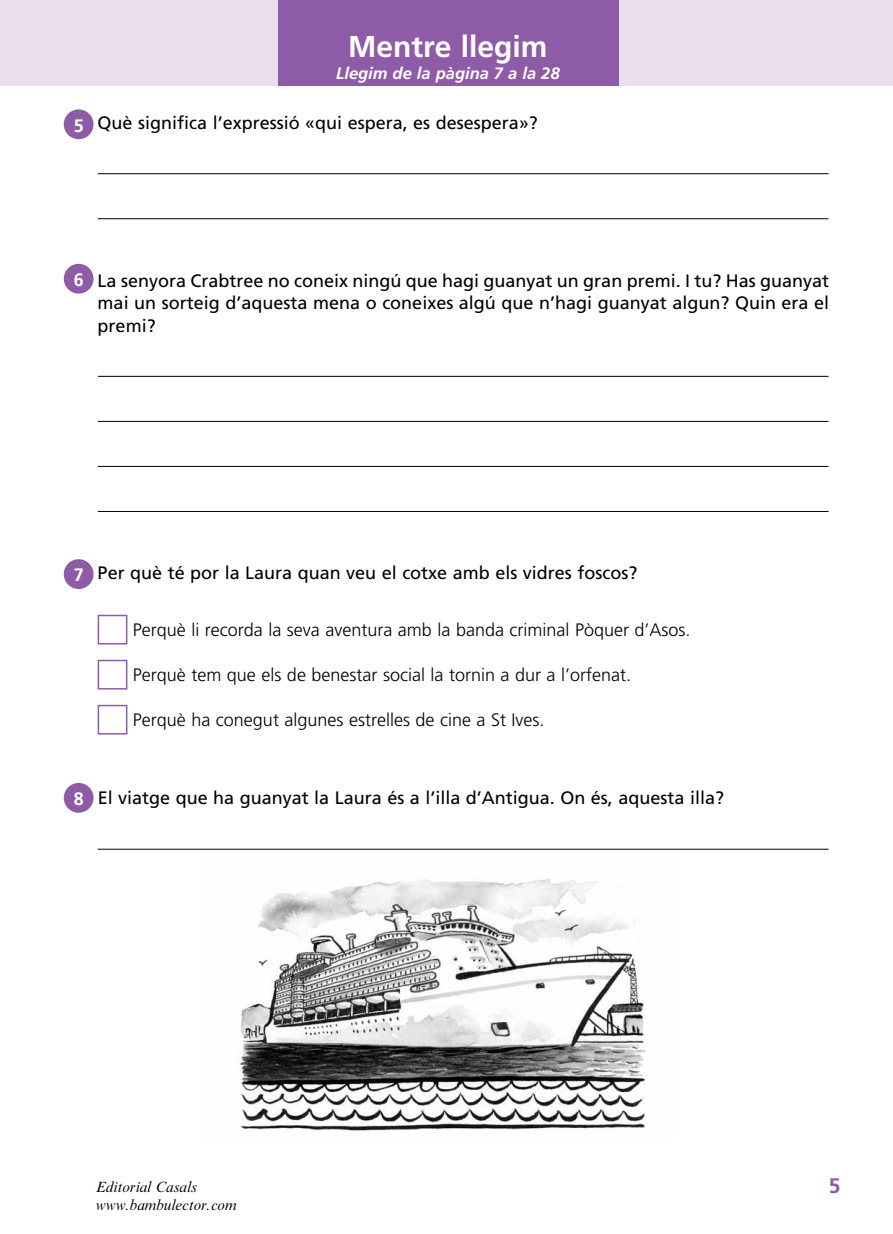
<style>
.page{position:relative;width:893px;height:1234px;background:#fff}
.page>*{position:absolute;margin:0;border:0;box-sizing:border-box;transform-origin:0 0}
.t1{font:700 30px "Frutiger";color:#fff}
.t2{font:700 21px "Frutiger";color:#8e5ba6}
.t3{font:18px/22.5px "Frutiger LT Std";color:#000;text-align:justify}
.t4{font:300 18px "Frutiger LT Std";color:#000}
.t5{font:700 18px "Frutiger";color:#fff}
.t6{font:italic 700 16.5px "Frutiger";color:#fff}
.t7{font:italic 15px "Times New Roman MT Std";color:#000}
.s1{font-family:"Frutiger"}
</style>
<div class="page">
<div style="left:0;top:0;width:893px;height:85px;background:#e8deed"></div>
<div style="left:278px;top:0;width:340px;height:85px;background:#8e5ba6"></div>
<hr style="left:98px;top:173px;width:730px;height:1px;background:#000">
<hr style="left:98px;top:218px;width:730px;height:1px;background:#000">
<hr style="left:98px;top:376px;width:730px;height:1px;background:#000">
<hr style="left:98px;top:421px;width:730px;height:1px;background:#000">
<hr style="left:98px;top:466px;width:730px;height:1px;background:#000">
<hr style="left:98px;top:511px;width:730px;height:1px;background:#000">
<div style="left:98px;top:614px;width:29px;height:30px;border:2px solid #8e5ba6"></div>
<div style="left:98px;top:659px;width:29px;height:30px;border:2px solid #8e5ba6"></div>
<div style="left:98px;top:704px;width:29px;height:30px;border:2px solid #8e5ba6"></div>
<hr style="left:98px;top:848px;width:730px;height:1px;background:#000">
<div style="left:64px;top:109px;width:30px;height:30px;background:#8e5ba6;border-radius:50%"></div>
<div style="left:64px;top:264px;width:30px;height:29px;background:#8e5ba6;border-radius:50%"></div>
<div style="left:64px;top:559px;width:30px;height:30px;background:#8e5ba6;border-radius:50%"></div>
<div style="left:64px;top:782px;width:30px;height:30px;background:#8e5ba6;border-radius:50%"></div>
<img style="left:240px;top:878px;width:406px;height:253px">
<p class="t5" style="left:74px;top:115px;width:12px">5</p>
<h1 class="t1" style="left:348px;top:28px;width:201px">Mentre llegim</h1>
<p class="t6" style="left:336px;top:64px;width:225px">Llegim de la pàgina 7 a la 28</p>
<p class="t3" style="left:98px;top:111px;width:442px">Què significa l’expressió «qui espera, es desespera»?</p>
<p class="t5" style="left:74px;top:269px;width:12px">6</p>
<p class="t3" style="left:98px;top:269px;width:733px">La senyora Crabtree no coneix ningú que hagi guanyat un gran premi. I tu? Has guanyat mai un sorteig d’aquesta mena o coneixes algú que n’hagi guanyat algun? Quin era el premi?</p>
<p class="t5" style="left:74px;top:564px;width:12px">7</p>
<p class="t3" style="left:98px;top:561px;width:541px">Per què té por la Laura quan veu el cotxe amb els vidres foscos?</p>
<p class="t4" style="left:133px;top:619px;width:559px">Perquè li recorda la seva aventura amb la banda criminal Pòquer d’Asos<span class="s1">.</span></p>
<p class="t4" style="left:133px;top:664px;width:500px">Perquè tem que els de benestar social la tornin a dur a l’orfenat<span class="s1">.</span></p>
<p class="t4" style="left:133px;top:709px;width:413px">Perquè ha conegut algunes estrelles de cine a St Ives<span class="s1">.</span></p>
<p class="t5" style="left:74px;top:788px;width:12px">8</p>
<p class="t3" style="left:98px;top:786px;width:628px">El viatge que ha guanyat la Laura és a l’illa d’Antigua. On és, aquesta illa?</p>
<p class="t7" style="left:96px;top:1177px;width:102px">Editorial Casals</p>
<p class="t2" style="left:829px;top:1173px;width:13px">5</p>
<p class="t7" style="left:96px;top:1195px;width:142px">www.bambulector.com</p>
</div>
